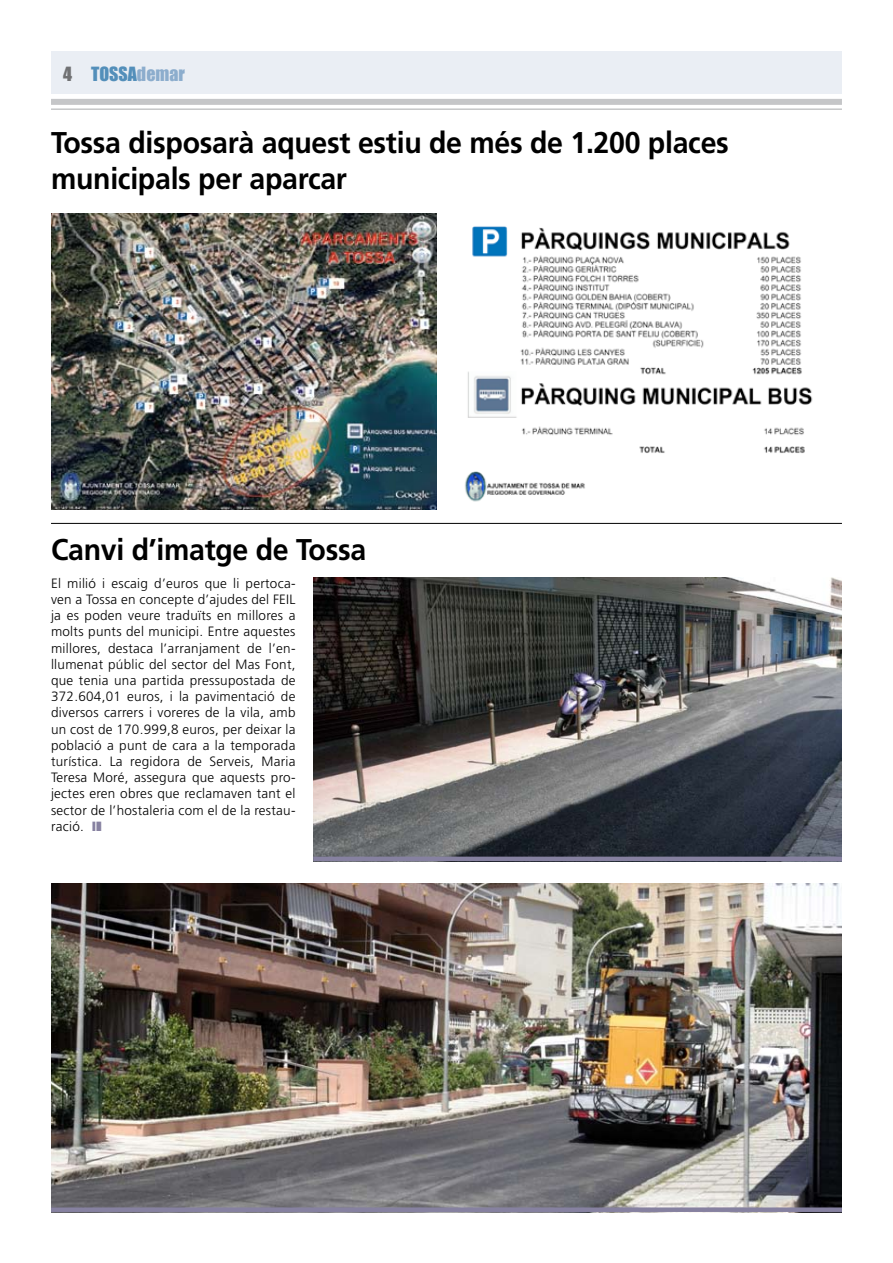
<style>
.page{position:relative;width:893px;height:1263px;background:#fff}
.page>*{position:absolute;margin:0;border:0;box-sizing:border-box;transform-origin:0 0}
.t1{font:700 30px/36px "Frutiger LT Std";letter-spacing:-.01em;color:#000;scale:.95 1}
.t2{font:18px "Impact";color:#538fba}
.t3{font:300 13.5px/16.2px "Frutiger LT Std";letter-spacing:.02em;color:#000;text-align:justify}
.s1{color:#707173}
.s2{color:#8cadcd}
</style>
<div class="page">
<div style="left:51px;top:99px;width:791px;height:6px;background:#c5c6c8"></div>
<hr style="left:51px;top:108px;width:791px;height:2px;background:#c5c6c8">
<div style="left:52px;top:51px;width:790px;height:43px;background:#eaeef4"></div>
<hr style="left:51px;top:523px;width:791px;height:1px;background:#000">
<img style="left:51px;top:214px;width:386px;height:295px">
<img style="left:465px;top:226px;width:348px;height:276px">
<img style="left:314px;top:578px;width:528px;height:279px">
<img style="left:51px;top:883px;width:791px;height:324px">
<hr style="left:313px;top:857px;width:529px;height:4px;background:#8681a0">
<div style="left:51px;top:1207px;width:791px;height:5px;background:#8681a0"></div>
<h2 class="t2" style="left:63px;top:60px;width:123px"><span class="s1">4</span> TOSSA<span class="s2">demar</span></h2>
<h1 class="t1" style="left:51px;top:125px;width:715px">Tossa disposarà aquest estiu de més de 1.200 places municipals per aparcar</h1>
<h1 class="t1" style="left:51px;top:531px;width:333px">Canvi d’imatge de Tossa</h1>
<p class="t3" style="left:51px;top:575px;width:246px">El milió i escaig d’euros que li pertoca&shy;ven a Tossa en concepte d’ajudes del FEIL ja es poden veure traduïts en millores a molts punts del municipi. Entre aquestes millores, destaca l’arranjament de l’en&shy;llumenat públic del sector del Mas Font, que tenia una partida pressupostada de 372.604,01 euros, i la pavimentació de diversos carrers i voreres de la vila, amb un cost de 170.999,8 euros, per deixar la població a punt de cara a la temporada turística. La regidora de Serveis, Maria Teresa Moré, assegura que aquests pro&shy;jectes eren obres que reclamaven tant el sector de l’hostaleria com el de la restau&shy;ració.</p>
</div>
